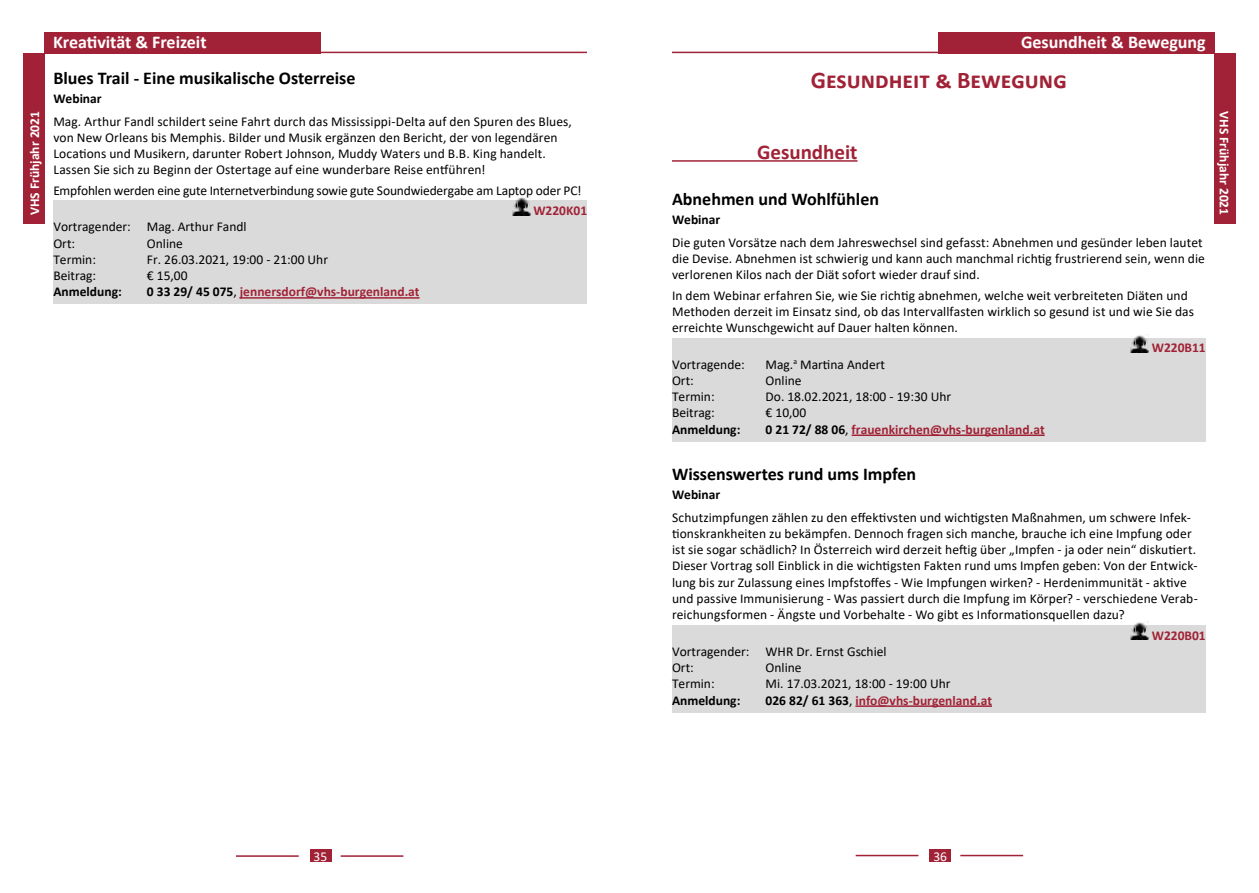
<style>
.page{position:relative;width:1259px;height:893px;background:#fff}
.page>*{position:absolute;margin:0;border:0;box-sizing:border-box;transform-origin:0 0}
.Header_Vorspann{font:700 24px "Calibri";color:#a12236}
.Kapitel{font:700 21px "Calibri";color:#a12236}
.t1{font:700 18px "Calibri";color:#000}
.t2{font:700 18px "Calibri";color:#fff}
.Absatzformat_standar{font:13.5px/16.2px "Calibri";letter-spacing:.005em;color:#000}
.Basis{font:13.5px "Calibri";color:#000}
.Basis-2{font:700 13.5px "Calibri";color:#a12236}
.Absatzformat_standar-2{font:13.5px "Calibri";letter-spacing:-.015em;color:#000}
.t3{font:700 13.5px "Calibri";color:#fff}
.Basis-3{font:700 13.5px "Calibri";color:#000}
.Sub_Header{font:700 13.5px "Calibri";color:#000}
.SQL{font:700 13.5px "Calibri";color:#a12236}
.t4{font:13.5px "Calibri";color:#fff}
.s1{color:#000}
.s2{font-weight:400;color:#000}
</style>
<div class="page">
<hr style="left:855px;top:855px;width:63px;height:1px;background:#a12236">
<hr style="left:960px;top:855px;width:63px;height:1px;background:#a12236">
<div style="left:929px;top:849px;width:21px;height:13px;background:#a12236"></div>
<div style="left:1214px;top:53px;width:21px;height:170px;background:#a12236"></div>
<hr style="left:672px;top:52px;width:542px;height:1px;background:#a12236">
<div style="left:938px;top:32px;width:276px;height:21px;background:#a12236"></div>
<hr style="left:236px;top:855px;width:63px;height:2px;background:#a12236">
<hr style="left:341px;top:855px;width:62px;height:2px;background:#a12236">
<div style="left:310px;top:849px;width:21px;height:13px;background:#a12236"></div>
<div style="left:23px;top:53px;width:22px;height:170px;background:#a12236"></div>
<hr style="left:45px;top:52px;width:542px;height:1px;background:#a12236">
<div style="left:45px;top:32px;width:276px;height:21px;background:#a12236"></div>
<div style="left:53px;top:201px;width:534px;height:22px;background:#dadada"></div>
<div style="left:53px;top:217px;width:534px;height:22px;background:#dadada"></div>
<div style="left:53px;top:233px;width:534px;height:22px;background:#dadada"></div>
<div style="left:53px;top:249px;width:534px;height:22px;background:#dadada"></div>
<div style="left:53px;top:266px;width:534px;height:22px;background:#dadada"></div>
<div style="left:53px;top:282px;width:534px;height:22px;background:#dadada"></div>
<hr style="left:240px;top:297px;width:179px;height:2px;background:#a12236">
<img style="left:512px;top:197px;width:18px;height:18px">
<hr style="left:672px;top:160px;width:185px;height:2px;background:#a12236">
<div style="left:672px;top:338px;width:533px;height:22px;background:#dadada"></div>
<div style="left:672px;top:354px;width:533px;height:22px;background:#dadada"></div>
<div style="left:672px;top:371px;width:533px;height:22px;background:#dadada"></div>
<div style="left:672px;top:387px;width:533px;height:22px;background:#dadada"></div>
<div style="left:672px;top:403px;width:533px;height:22px;background:#dadada"></div>
<div style="left:672px;top:419px;width:533px;height:22px;background:#dadada"></div>
<hr style="left:851px;top:434px;width:193px;height:2px;background:#a12236">
<div style="left:672px;top:625px;width:533px;height:22px;background:#dadada"></div>
<div style="left:672px;top:641px;width:533px;height:22px;background:#dadada"></div>
<div style="left:672px;top:658px;width:533px;height:22px;background:#dadada"></div>
<div style="left:672px;top:674px;width:533px;height:22px;background:#dadada"></div>
<div style="left:672px;top:690px;width:533px;height:22px;background:#dadada"></div>
<hr style="left:855px;top:705px;width:137px;height:2px;background:#a12236">
<img style="left:1130px;top:334px;width:18px;height:18px">
<img style="left:1130px;top:621px;width:18px;height:19px">
<p class="t3" style="left:25px;top:215px;width:106px;rotate:-90deg">VHS Frühjahr 2021</p>
<h3 class="t2" style="left:53px;top:29px;width:155px">Kreativität &amp; Freizeit</h3>
<p class="t1" style="left:53px;top:65px;width:303px">Blues Trail - Eine musikalische Osterreise</p>
<p class="Sub_Header" style="left:53px;top:89px;width:50px">Webinar</p>
<p class="Absatzformat_standar" style="left:53px;top:113px;width:520px">Mag. Arthur Fandl schildert seine Fahrt durch das Mississippi-Delta auf den Spuren des Blues, von New Orleans bis Memphis. Bilder und Musik ergänzen den Bericht, der von legendären Locations und Musikern, darunter Robert Johnson, Muddy Waters und B.B. King handelt.<br>Lassen Sie sich zu Beginn der Ostertage auf eine wunderbare Reise entführen!</p>
<p class="Absatzformat_standar-2" style="left:53px;top:181px;width:529px">Empfohlen werden eine gute Internetverbindung sowie gute Soundwiedergabe am Laptop oder PC!</p>
<p class="SQL" style="left:533px;top:201px;width:55px">W220K01</p>
<p class="Basis" style="left:53px;top:217px;width:195px">Vortragender: Mag. Arthur Fandl</p>
<p class="Basis" style="left:53px;top:234px;width:23px">Ort:</p>
<p class="Basis" style="left:147px;top:234px;width:38px">Online</p>
<p class="Basis" style="left:53px;top:250px;width:44px">Termin:</p>
<p class="Basis" style="left:147px;top:250px;width:183px">Fr. 26.03.2021, 19:00 - 21:00 Uhr</p>
<p class="Basis" style="left:53px;top:266px;width:44px">Beitrag:</p>
<p class="Basis" style="left:147px;top:266px;width:42px">€ 15,00</p>
<p class="Basis-3" style="left:53px;top:282px;width:70px">Anmeldung:</p>
<p class="Basis-2" style="left:147px;top:282px;width:274px"><span class="s1">0 33 29/ 45 075</span><span class="s2">,</span> jennersdorf@vhs-burgenland.at</p>
<p class="t4" style="left:314px;top:847px;width:15px">35</p>
<h3 class="t2" style="left:1021px;top:29px;width:186px">Gesundheit &amp; Bewegung</h3>
<p class="Header_Vorspann" style="left:810px;top:63px;width:258px">Gesundheit &amp; Bewegung</p>
<p class="Kapitel" style="left:757px;top:137px;width:102px">Gesundheit</p>
<p class="t1" style="left:672px;top:186px;width:208px">Abnehmen und Wohlfühlen</p>
<p class="Sub_Header" style="left:672px;top:210px;width:50px">Webinar</p>
<p class="Absatzformat_standar" style="left:672px;top:234px;width:534px">Die guten Vorsätze nach dem Jahreswechsel sind gefasst: Abnehmen und gesünder leben lautet die Devise. Abnehmen ist schwierig und kann auch manchmal richtig frustrierend sein, wenn die verlorenen Kilos nach der Diät sofort wieder drauf sind.</p>
<p class="Absatzformat_standar" style="left:672px;top:287px;width:523px">In dem Webinar erfahren Sie, wie Sie richtig abnehmen, welche weit verbreiteten Diäten und<br>Methoden derzeit im Einsatz sind, ob das Intervallfasten wirklich so gesund ist und wie Sie das erreichte Wunschgewicht auf Dauer halten können.</p>
<p class="SQL" style="left:1151px;top:338px;width:56px">W220B11</p>
<p class="Basis" style="left:672px;top:355px;width:74px">Vortragende:</p>
<p class="Basis" style="left:765px;top:355px;width:121px">Mag.<sup>a</sup> Martina Andert</p>
<p class="Basis" style="left:672px;top:371px;width:23px">Ort:</p>
<p class="Basis" style="left:765px;top:371px;width:38px">Online</p>
<p class="Basis" style="left:672px;top:387px;width:44px">Termin:</p>
<p class="Basis" style="left:765px;top:387px;width:187px">Do. 18.02.2021, 18:00 - 19:30 Uhr</p>
<p class="Basis" style="left:672px;top:404px;width:44px">Beitrag:</p>
<p class="Basis" style="left:765px;top:404px;width:42px">€ 10,00</p>
<p class="Basis-3" style="left:672px;top:420px;width:70px">Anmeldung:</p>
<p class="Basis-2" style="left:765px;top:420px;width:281px"><span class="s1">0 21 72/ 88 06</span><span class="s2">,</span> frauenkirchen@vhs-burgenland.at</p>
<p class="t1" style="left:672px;top:461px;width:246px">Wissenswertes rund ums Impfen</p>
<p class="Sub_Header" style="left:672px;top:485px;width:50px">Webinar</p>
<p class="Absatzformat_standar" style="left:672px;top:509px;width:527px">Schutzimpfungen zählen zu den effektivsten und wichtigsten Maßnahmen, um schwere Infek&shy;tionskrankheiten zu bekämpfen. Dennoch fragen sich manche, brauche ich eine Impfung oder ist sie sogar schädlich? In Österreich wird derzeit heftig über „Impfen - ja oder nein“ diskutiert.<br>Dieser Vortrag soll Einblick in die wichtigsten Fakten rund ums Impfen geben: Von der Entwick&shy;lung bis zur Zulassung eines Impfstoffes - Wie Impfungen wirken? - Herdenimmunität - aktive und passive Immunisierung - Was passiert durch die Impfung im Körper? - verschiedene Verab&shy;reichungsformen - Ängste und Vorbehalte - Wo gibt es Informationsquellen dazu?</p>
<p class="SQL" style="left:1151px;top:626px;width:56px">W220B01</p>
<p class="Basis" style="left:672px;top:642px;width:216px">Vortragender: WHR Dr. Ernst Gschiel</p>
<p class="Basis" style="left:672px;top:658px;width:23px">Ort:</p>
<p class="Basis" style="left:765px;top:658px;width:38px">Online</p>
<p class="Basis" style="left:672px;top:674px;width:44px">Termin:</p>
<p class="Basis" style="left:765px;top:674px;width:186px">Mi. 17.03.2021, 18:00 - 19:00 Uhr</p>
<p class="Basis-3" style="left:672px;top:691px;width:70px">Anmeldung:</p>
<p class="Basis-2" style="left:765px;top:691px;width:228px"><span class="s1">026 82/ 61 363</span><span class="s2">,</span> info@vhs-burgenland.at</p>
<p class="t3" style="left:1234px;top:111px;width:105px;rotate:90deg">VHS Frühjahr 2021</p>
<p class="t4" style="left:933px;top:847px;width:15px">36</p>
</div>
